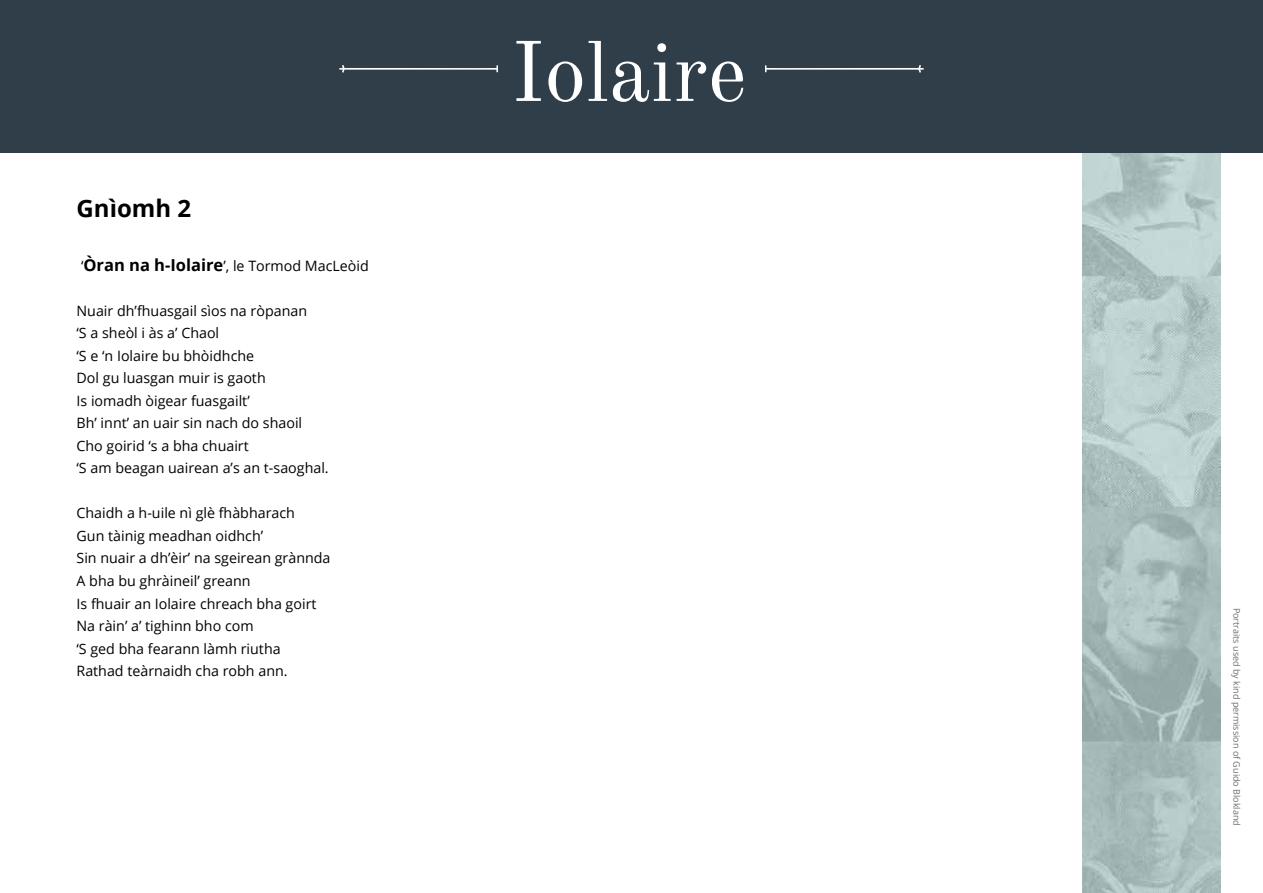
<style>
.page{position:relative;width:1263px;height:893px;background:#fff}
.page>*{position:absolute;margin:0;border:0;box-sizing:border-box;transform-origin:0 0}
.t1{font:700 24px "Open Sans";color:#000}
.t2{font:14.25px/22.5px "Open Sans";color:#000}
.t3{font:9px "Open Sans";color:#706f6f}
.s1{font-weight:700;font-size:16.5px}
</style>
<div class="page">
<img style="left:1082px;top:152px;width:138px;height:741px">
<div style="left:0;top:0;width:1263px;height:152px;background:#303e49"></div>
<svg style="left:516px;top:41px;width:227px;height:61px"></svg>
<svg style="left:339px;top:65px;width:159px;height:8px"></svg>
<svg style="left:765px;top:65px;width:159px;height:8px"></svg>
<h1 class="t1" style="left:77px;top:191px;width:116px">Gnìomh 2</h1>
<p class="t2" style="left:81px;top:254px;width:289px">‘<span class="s1">Òran na h-Iolaire</span>’, le Tormod MacLeòid</p>
<p class="t2" style="left:77px;top:299px;width:254px">Nuair dh’fhuasgail sìos na ròpanan<br>‘S a sheòl i às a’ Chaol<br>‘S e ‘n Iolaire bu bhòidhche<br>Dol gu luasgan muir is gaoth<br>Is iomadh òigear fuasgailt’<br>Bh’ innt’ an uair sin nach do shaoil<br>Cho goirid ‘s a bha chuairt<br>‘S am beagan uairean a’s an t-saoghal.</p>
<p class="t2" style="left:77px;top:502px;width:255px">Chaidh a h-uile nì glè fhàbharach<br>Gun tàinig meadhan oidhch’<br>Sin nuair a dh’èir’ na sgeirean grànnda<br>A bha bu ghràineil’ greann<br>Is fhuair an Iolaire chreach bha goirt<br>Na ràin’ a’ tighinn bho com<br>‘S ged bha fearann làmh riutha<br>Rathad teàrnaidh cha robh ann.</p>
<p class="t3" style="left:1243px;top:608px;width:220px;rotate:90deg">Portraits used by kind permission of Guido Blokland</p>
</div>
